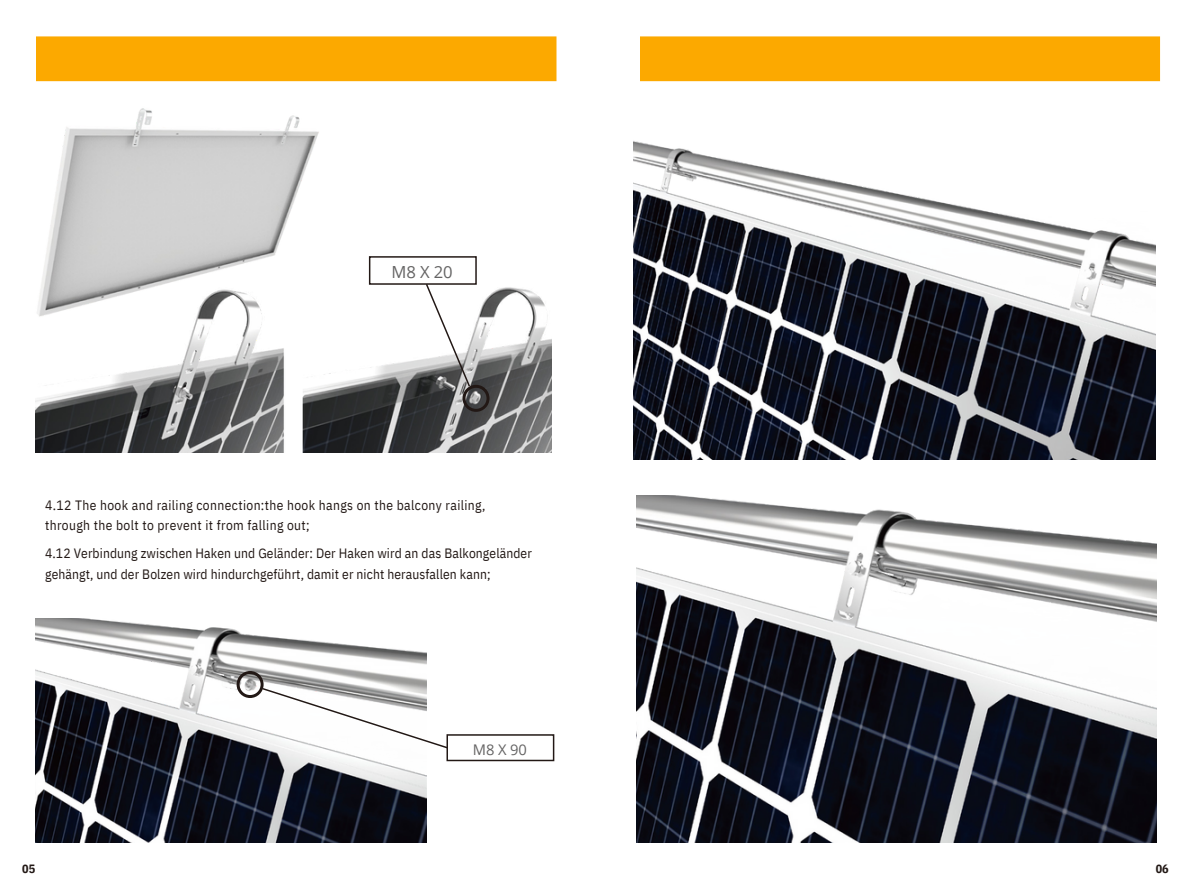
<style>
.page{position:relative;width:1192px;height:893px;background:#fff}
.page>*{position:absolute;margin:0;border:0;box-sizing:border-box;transform-origin:0 0}
.t1{font:16.65px "Open Sans";color:#656464}
.t2{font:14.7px "Open Sans";color:#656464}
.t3{font:13.5px "IBM Plex Sans Cond";letter-spacing:.01em;color:#221815}
.t4{font:13.5px "IBM Plex Sans Cond";letter-spacing:.03em;color:#221815}
.t5{font:700 12px "IBM Plex Sans Cond";color:#221815}
</style>
<div class="page">
<img style="left:35px;top:287px;width:517px;height:165px">
<img style="left:35px;top:108px;width:326px;height:229px">
<img style="left:35px;top:618px;width:392px;height:223px">
<img style="left:633px;top:141px;width:522px;height:318px">
<img style="left:636px;top:495px;width:520px;height:346px">
<svg style="left:236px;top:670px;width:318px;height:90px"></svg>
<svg style="left:369px;top:256px;width:120px;height:155px"></svg>
<div style="left:37px;top:36px;width:519px;height:45px;background:#fca900"></div>
<div style="left:640px;top:36px;width:519px;height:45px;background:#fca900"></div>
<p class="t1" style="left:391px;top:260px;width:63px">M8 X 20</p>
<p class="t4" style="left:45px;top:496px;width:442px">4.12 The hook and railing connection:the hook hangs on the balcony railing,</p>
<p class="t4" style="left:45px;top:516px;width:266px">through the bolt to prevent it from falling out;</p>
<h2 class="t3" style="left:45px;top:543px;width:488px">4.12 Verbindung zwischen Haken und Geländer: Der Haken wird an das Balkongeländer</h2>
<p class="t3" style="left:45px;top:564px;width:447px">gehängt, und der Bolzen wird hindurchgeführt, damit er nicht herausfallen kann;</p>
<p class="t2" style="left:473px;top:739px;width:56px">M8 X 90</p>
<p class="t5" style="left:22px;top:860px;width:15px">05</p>
<p class="t5" style="left:1155px;top:860px;width:15px">06</p>
</div>
